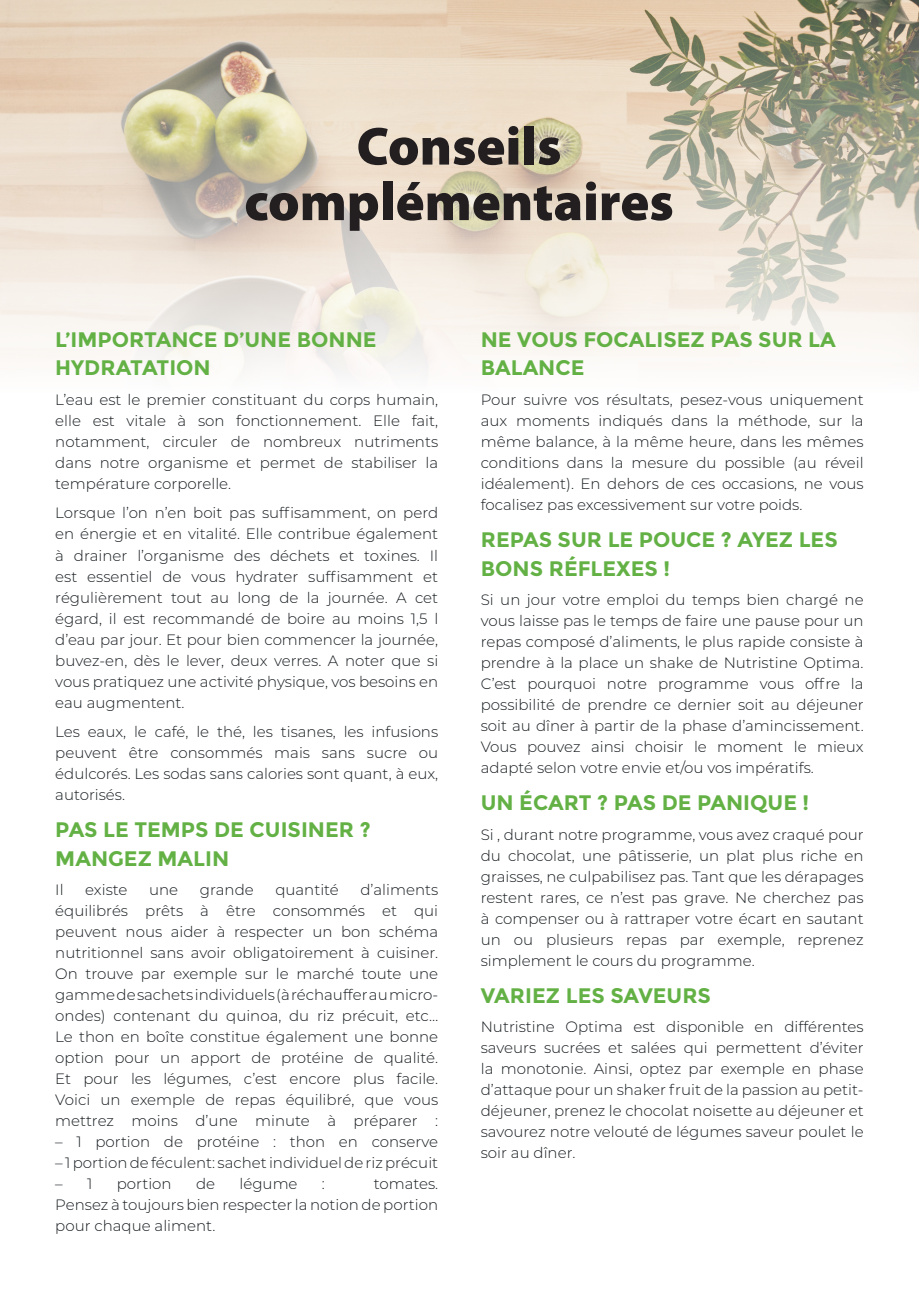
<style>
.page{position:relative;width:919px;height:1289px;background:#fff}
.page>*{position:absolute;margin:0;border:0;box-sizing:border-box;transform-origin:0 0}
.BIG-TITLE{font:900 54px "Myriad Pro";color:#231f20}
.SUBTITLE{font:700 21px/28.5px "Montserrat";color:#63b145}
.t1{font:300 15px/21px "Montserrat";color:#161b1e;text-align:justify}
</style>
<div class="page">
<svg style="left:0;top:0;width:918px;height:372px;background:#e1d7c6"></svg>
<p class="BIG-TITLE" style="left:356px;top:116px;width:206px">Conseils</p>
<p class="BIG-TITLE" style="left:244px;top:171px;width:431px">complémentaires</p>
<p class="SUBTITLE" style="left:55px;top:325px;width:323px">L’IMPORTANCE D’UNE BONNE</p>
<p class="SUBTITLE" style="left:55px;top:354px;width:157px">HYDRATATION</p>
<p class="t1" style="left:55px;top:388px;width:384px">L’eau est le premier constituant du corps humain, elle est vitale à son fonctionnement. Elle fait, notamment, circuler de nombreux nutriments dans notre organisme et permet de stabiliser la température corporelle.</p>
<p class="t1" style="left:55px;top:502px;width:384px">Lorsque l’on n’en boit pas suffisamment, on perd en énergie et en vitalité. Elle contribue également à drainer l’organisme des déchets et toxines. Il est essentiel de vous hydrater suffisamment et régulièrement tout au long de la journée. A cet égard, il est recommandé de boire au moins 1,5 l d’eau par jour. Et pour bien commencer la journée, buvez-en, dès le lever, deux verres. A noter que si vous pratiquez une activité physique, vos besoins en eau augmentent.</p>
<p class="t1" style="left:55px;top:720px;width:384px">Les eaux, le café, le thé, les tisanes, les infusions peuvent être consommés mais sans sucre ou édulcorés. Les sodas sans calories sont quant, à eux, autorisés.</p>
<p class="SUBTITLE" style="left:55px;top:815px;width:317px">PAS LE TEMPS DE CUISINER ?<br>MANGEZ MALIN</p>
<p class="t1" style="left:55px;top:878px;width:10px">Il</p>
<p class="t1" style="left:85px;top:878px;width:44px">existe</p>
<p class="t1" style="left:149px;top:878px;width:31px">une</p>
<p class="t1" style="left:200px;top:878px;width:55px">grande</p>
<p class="t1" style="left:275px;top:878px;width:65px">quantité</p>
<p class="t1" style="left:55px;top:878px;width:384px;text-indent:305px">d’aliments équilibrés prêts à être consommés et qui peuvent nous aider à respecter un bon schéma nutritionnel sans avoir obligatoirement à cuisiner.<br>On trouve par exemple sur le marché toute une gamme de sachets individuels (à réchauffer au micro&shy;ondes) contenant du quinoa, du riz précuit, etc… Le thon en boîte constitue également une bonne option pour un apport de protéine de qualité.<br>Et pour les légumes, c’est encore plus facile.<br>Voici un exemple de repas équilibré, que vous mettrez moins d’une minute à préparer :</p>
<p class="t1" style="left:55px;top:1130px;width:384px">– 1 portion de protéine : thon en conserve</p>
<p class="t1" style="left:55px;top:1151px;width:384px">– 1 portion de féculent: sachet individuel de riz précuit</p>
<p class="t1" style="left:55px;top:1172px;width:39px">– 1</p>
<p class="t1" style="left:117px;top:1172px;width:56px">portion</p>
<p class="t1" style="left:196px;top:1172px;width:21px">de</p>
<p class="t1" style="left:239px;top:1172px;width:60px">légume</p>
<p class="t1" style="left:322px;top:1172px;width:5px">:</p>
<p class="t1" style="left:55px;top:1172px;width:384px;text-indent:318px">tomates.<br>Pensez à toujours bien respecter la notion de portion pour chaque aliment.</p>
<p class="SUBTITLE" style="left:480px;top:325px;width:356px">NE VOUS FOCALISEZ PAS SUR LA<br>BALANCE</p>
<p class="t1" style="left:480px;top:388px;width:384px">Pour suivre vos résultats, pesez-vous uniquement aux moments indiqués dans la méthode, sur la même balance, à la même heure, dans les mêmes conditions dans la mesure du possible (au réveil idéalement). En dehors de ces occasions, ne vous focalisez pas excessivement sur votre poids.</p>
<p class="SUBTITLE" style="left:480px;top:525px;width:358px">REPAS SUR LE POUCE ? AYEZ LES<br>BONS RÉFLEXES !</p>
<p class="t1" style="left:480px;top:588px;width:384px">Si un jour votre emploi du temps bien chargé ne vous laisse pas le temps de faire une pause pour un repas composé d’aliments, le plus rapide consiste à prendre à la place un shake de Nutristine Optima.<br>C’est pourquoi notre programme vous offre la possibilité de prendre ce dernier soit au déjeuner soit au dîner à partir de la phase d’amincissement.<br>Vous pouvez ainsi choisir le moment le mieux adapté selon votre envie et/ou vos impératifs.</p>
<p class="SUBTITLE" style="left:480px;top:788px;width:330px">UN ÉCART ? PAS DE PANIQUE !</p>
<p class="t1" style="left:480px;top:823px;width:384px">Si , durant notre programme, vous avez craqué pour du chocolat, une pâtisserie, un plat plus riche en graisses, ne culpabilisez pas. Tant que les dérapages restent rares, ce n’est pas grave. Ne cherchez pas à compenser ou à rattraper votre écart en sautant un ou plusieurs repas par exemple, reprenez simplement le cours du programme.</p>
<p class="SUBTITLE" style="left:480px;top:981px;width:232px">VARIEZ LES SAVEURS</p>
<p class="t1" style="left:480px;top:1015px;width:384px">Nutristine Optima est disponible en différentes saveurs sucrées et salées qui permettent d’éviter la monotonie. Ainsi, optez par exemple en phase d’attaque pour un shaker fruit de la passion au petit&shy;déjeuner, prenez le chocolat noisette au déjeuner et savourez notre velouté de légumes saveur poulet le soir au dîner.</p>
</div>
